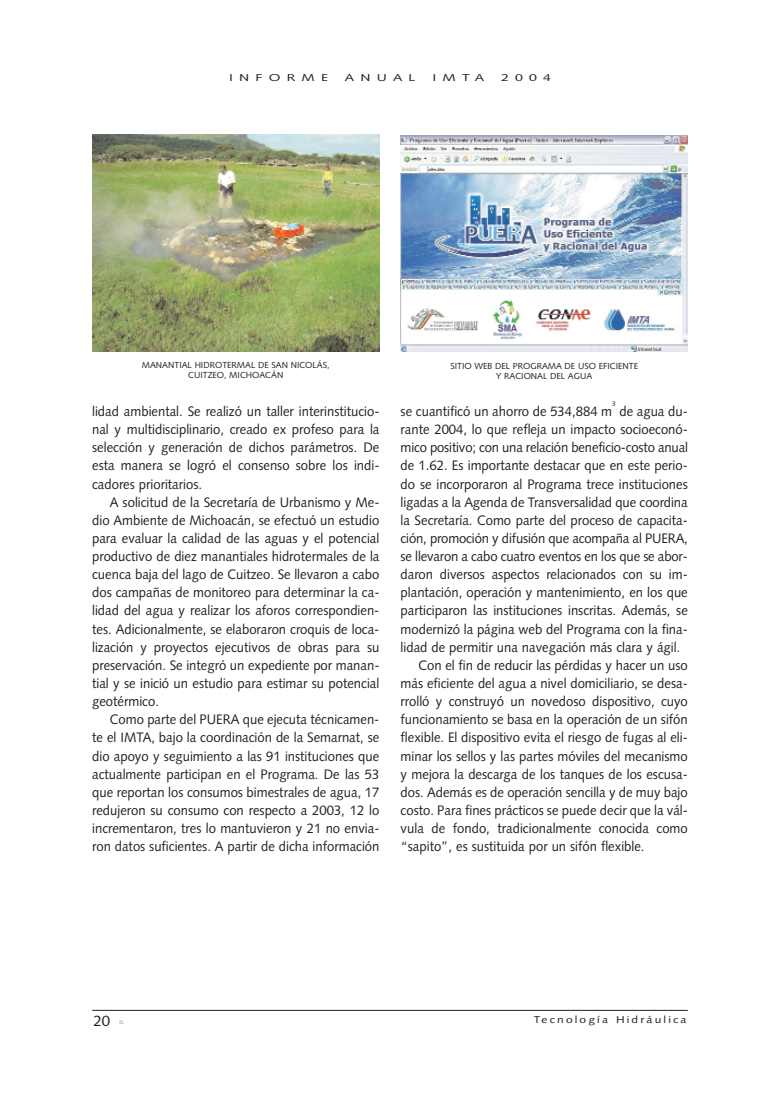
<style>
.page{position:relative;width:780px;height:1099px;background:#fff}
.page>*{position:absolute;margin:0;border:0;box-sizing:border-box;transform-origin:0 0}
.t1{font:15px "Syntax";color:#231f20}
.t2{font:13.75px/18.1px "Syntax";color:#231f20;text-align:justify;scale:.95 1}
.t3{font:10px "Syntax";letter-spacing:.18em;color:#231f20;scale:1.2 1}
.t4{font:10px "Syntax";letter-spacing:.18em;color:#231f20;scale:1.4 1}
.t5{font:10px "Syntax";letter-spacing:.445em;color:#231f20;scale:1.4 1}
.t6{font:8.75px/10px "Syntax";color:#231f20;text-align:center}
.t7{font:6.88px "Syntax";color:#231f20;scale:.95 1}
.s1{font-family:"Courier";font-size:7.5px;color:#6782bc}
</style>
<div class="page">
<hr style="left:92px;top:1010px;width:595px;height:1px;background:#231f20">
<img style="left:400px;top:136px;width:287px;height:215px">
<img style="left:92px;top:135px;width:287px;height:216px">
<p class="t5" style="left:229px;top:74px;width:72px">INFORME</p>
<p class="t4" style="left:345px;top:74px;width:52px">ANUAL</p>
<p class="t4" style="left:432px;top:74px;width:39px">IMTA</p>
<p class="t4" style="left:501px;top:74px;width:37px">2004</p>
<p class="t6" style="left:142px;top:361px;width:189px">MANANTIAL HIDROTERMAL DE SAN NICOLÁS,<br>CUITZEO, MICHOACÁN</p>
<p class="t2" style="left:92px;top:403px;width:304px">lidad ambiental. Se realizó un taller interinstitucio&shy;nal y multidisciplinario, creado ex profeso para la selección y generación de dichos parámetros. De esta manera se logró el consenso sobre los indi&shy;cadores prioritarios.</p>
<p class="t2" style="left:92px;top:494px;width:304px;text-indent:18px">A solicitud de la Secretaría de Urbanismo y Me&shy;dio Ambiente de Michoacán, se efectuó un estudio para evaluar la calidad de las aguas y el potencial productivo de diez manantiales hidrotermales de la cuenca baja del lago de Cuitzeo. Se llevaron a cabo dos campañas de monitoreo para determinar la ca&shy;lidad del agua y realizar los aforos correspondien&shy;tes. Adicionalmente, se elaboraron croquis de loca&shy;lización y proyectos ejecutivos de obras para su preservación. Se integró un expediente por manan&shy;tial y se inició un estudio para estimar su potencial geotérmico.</p>
<p class="t2" style="left:92px;top:711px;width:304px;text-indent:18px">Como parte del PUERA que ejecuta técnicamen&shy;te el IMTA, bajo la coordinación de la Semarnat, se dio apoyo y seguimiento a las 91 instituciones que actualmente participan en el Programa. De las 53 que reportan los consumos bimestrales de agua, 17 redujeron su consumo con respecto a 2003, 12 lo incrementaron, tres lo mantuvieron y 21 no envia&shy;ron datos suficientes. A partir de dicha información</p>
<p class="t6" style="left:450px;top:361px;width:189px">SITIO WEB DEL PROGRAMA DE USO EFICIENTE<br>Y RACIONAL DEL AGUA</p>
<p class="t7" style="left:612px;top:401px;width:5px">3</p>
<p class="t2" style="left:400px;top:403px;width:224px">se cuantificó un ahorro de 534,884 m</p>
<p class="t2" style="left:619px;top:403px;width:73px">de agua du-</p>
<p class="t2" style="left:400px;top:421px;width:304px">rante 2004, lo que refleja un impacto socioeconó-</p>
<p class="t2" style="left:400px;top:439px;width:304px">mico positivo; con una relación beneficio-costo anual</p>
<p class="t2" style="left:400px;top:458px;width:304px">de 1.62. Es importante destacar que en este perio-</p>
<p class="t2" style="left:400px;top:476px;width:304px">do se incorporaron al Programa trece instituciones</p>
<p class="t2" style="left:400px;top:494px;width:303px">ligadas a la Agenda de Transversalidad que coordina</p>
<p class="t2" style="left:400px;top:512px;width:304px">la Secretaría. Como parte del proceso de capacita-</p>
<p class="t2" style="left:400px;top:530px;width:304px">ción, promoción y difusión que acompaña al PUERA,</p>
<p class="t2" style="left:400px;top:548px;width:304px">se llevaron a cabo cuatro eventos en los que se abor-</p>
<p class="t2" style="left:400px;top:566px;width:304px">daron diversos aspectos relacionados con su im-</p>
<p class="t2" style="left:400px;top:584px;width:304px">plantación, operación y mantenimiento, en los que</p>
<p class="t2" style="left:400px;top:603px;width:304px">participaron las instituciones inscritas. Además, se</p>
<p class="t2" style="left:400px;top:621px;width:304px">modernizó la página web del Programa con la fina-</p>
<p class="t2" style="left:400px;top:639px;width:296px">lidad de permitir una navegación más clara y ágil.</p>
<p class="t2" style="left:418px;top:657px;width:285px">Con el fin de reducir las pérdidas y hacer un uso</p>
<p class="t2" style="left:400px;top:675px;width:304px">más eficiente del agua a nivel domiciliario, se desa-</p>
<p class="t2" style="left:400px;top:693px;width:304px">rrolló y construyó un novedoso dispositivo, cuyo</p>
<p class="t2" style="left:400px;top:711px;width:304px">funcionamiento se basa en la operación de un sifón</p>
<p class="t2" style="left:400px;top:729px;width:304px">flexible. El dispositivo evita el riesgo de fugas al eli-</p>
<p class="t2" style="left:400px;top:748px;width:304px">minar los sellos y las partes móviles del mecanismo</p>
<p class="t2" style="left:400px;top:766px;width:304px">y mejora la descarga de los tanques de los escusa-</p>
<p class="t2" style="left:400px;top:784px;width:304px">dos. Además es de operación sencilla y de muy bajo</p>
<p class="t2" style="left:400px;top:802px;width:304px">costo. Para fines prácticos se puede decir que la vál-</p>
<p class="t2" style="left:400px;top:820px;width:304px">vula de fondo, tradicionalmente conocida como</p>
<p class="t2" style="left:400px;top:838px;width:258px">“sapito”, es sustituida por un sifón flexible.</p>
<p class="t1" style="left:93px;top:1015px;width:32px">20 <span class="s1">n</span></p>
<p class="t3" style="left:534px;top:1015px;width:129px">Tecnología Hidráulica</p>
</div>
